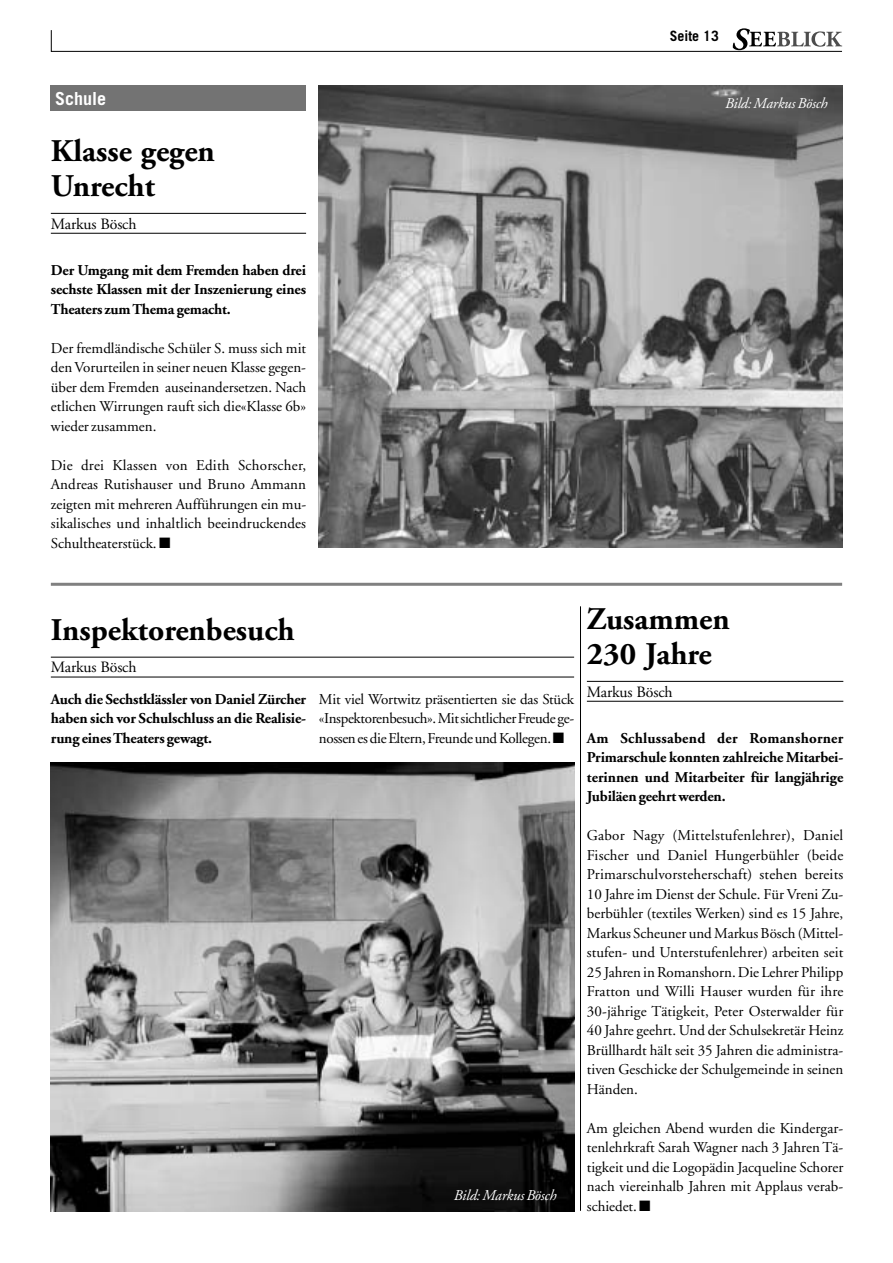
<style>
.page{position:relative;width:893px;height:1263px;background:#fff}
.page>*{position:absolute;margin:0;border:0;box-sizing:border-box;transform-origin:0 0}
.t1{font:700 31.5px/34.5px "Adobe Garamond";color:#000}
.t2{font:700 18px "Trade Gothic";color:#fff}
.t3{font:15.75px "Adobe Garamond";letter-spacing:-.01em;color:#000}
.t4{font:15px/19.5px "Adobe Garamond";color:#000;text-align:justify}
.t5{font:700 15px/19.5px "Adobe Garamond";letter-spacing:-.01em;color:#000;text-align:justify}
.t6{font:italic 15px "Adobe Garamond";letter-spacing:-.015em;color:#fff}
.t7{font:700 14.25px "Trade Gothic";letter-spacing:-.005em;color:#000}
</style>
<div class="page">
<svg style="left:51px;top:28px;width:791px;height:24px"></svg>
<div style="left:51px;top:85px;width:255px;height:26px;background:#737373"></div>
<img style="left:51px;top:762px;width:523px;height:450px">
<hr style="left:51px;top:657px;width:523px;height:1px;background:#000">
<hr style="left:51px;top:677px;width:523px;height:1px;background:#000">
<hr style="left:51px;top:213px;width:255px;height:1px;background:#000">
<hr style="left:51px;top:233px;width:255px;height:1px;background:#000">
<img style="left:319px;top:85px;width:523px;height:463px">
<hr style="left:587px;top:681px;width:256px;height:1px;background:#000">
<hr style="left:587px;top:701px;width:256px;height:1px;background:#000">
<hr style="left:51px;top:583px;width:791px;height:3px;background:#808080">
<hr style="left:580px;top:606px;width:1px;height:605px;background:#000">
<p class="t2" style="left:55px;top:92px;width:53px">Schule</p>
<h1 class="t1" style="left:51px;top:137px;width:165px">Klasse gegen<br>Unrecht</h1>
<p class="t3" style="left:51px;top:217px;width:87px">Markus Bösch</p>
<p class="t5" style="left:51px;top:262px;width:257px">Der Umgang mit dem Fremden haben drei sechste Klassen mit der Inszenierung eines Theaters zum Thema gemacht.</p>
<p class="t4" style="left:51px;top:340px;width:257px">Der fremdländische Schüler S. muss sich mit den Vorurteilen in seiner neuen Klasse gegen&shy;über dem Fremden auseinandersetzen. Nach etlichen Wirrungen rauft sich die«Klasse 6b» wieder zusammen.</p>
<p class="t4" style="left:51px;top:457px;width:257px">Die drei Klassen von Edith Schorscher, Andreas Rutishauser und Bruno Ammann zeigten mit mehreren Aufführungen ein mu&shy;sikalisches und inhaltlich beeindruckendes Schultheaterstück. ■</p>
<p class="t7" style="left:670px;top:31px;width:50px">Seite 13</p>
<p class="t6" style="left:725px;top:97px;width:104px">Bild: Markus Bösch</p>
<h1 class="t1" style="left:51px;top:615px;width:245px">Inspektorenbesuch</h1>
<p class="t3" style="left:51px;top:661px;width:87px">Markus Bösch</p>
<p class="t5" style="left:51px;top:691px;width:257px">Auch die Sechstklässler von Daniel Zürcher haben sich vor Schulschluss an die Realisie&shy;rung eines Theaters gewagt.</p>
<p class="t4" style="left:319px;top:691px;width:257px">Mit viel Wortwitz präsentierten sie das Stück «Inspektorenbesuch». Mit sichtlicher Freude ge&shy;nossen es die Eltern, Freunde und Kollegen. ■</p>
<p class="t6" style="left:454px;top:1189px;width:104px">Bild: Markus Bösch</p>
<h1 class="t1" style="left:587px;top:605px;width:144px">Zusammen<br>230 Jahre</h1>
<p class="t3" style="left:587px;top:685px;width:87px">Markus Bösch</p>
<p class="t5" style="left:587px;top:730px;width:258px">Am Schlussabend der Romanshorner Primarschule konnten zahlreiche Mitarbei&shy;terinnen und Mitarbeiter für langjährige Jubiläen geehrt werden.</p>
<p class="t4" style="left:587px;top:827px;width:258px">Gabor Nagy (Mittelstufenlehrer), Daniel Fischer und Daniel Hungerbühler (beide Primarschulvorsteherschaft) stehen bereits 10 Jahre im Dienst der Schule. Für Vreni Zu&shy;berbühler (textiles Werken) sind es 15 Jahre, Markus Scheuner und Markus Bösch (Mittel&shy;stufen- und Unterstufenlehrer) arbeiten seit 25 Jahren in Romanshorn. Die Lehrer Philipp Fratton und Willi Hauser wurden für ihre 30-jährige Tätigkeit, Peter Osterwalder für 40 Jahre geehrt. Und der Schulsekretär Heinz Brüllhardt hält seit 35 Jahren die administra&shy;tiven Geschicke der Schulgemeinde in seinen Händen.</p>
<p class="t4" style="left:587px;top:1120px;width:258px">Am gleichen Abend wurden die Kindergar&shy;tenlehrkraft Sarah Wagner nach 3 Jahren Tä&shy;tigkeit und die Logopädin Jacqueline Schorer nach viereinhalb Jahren mit Applaus verab&shy;schiedet. ■</p>
</div>
